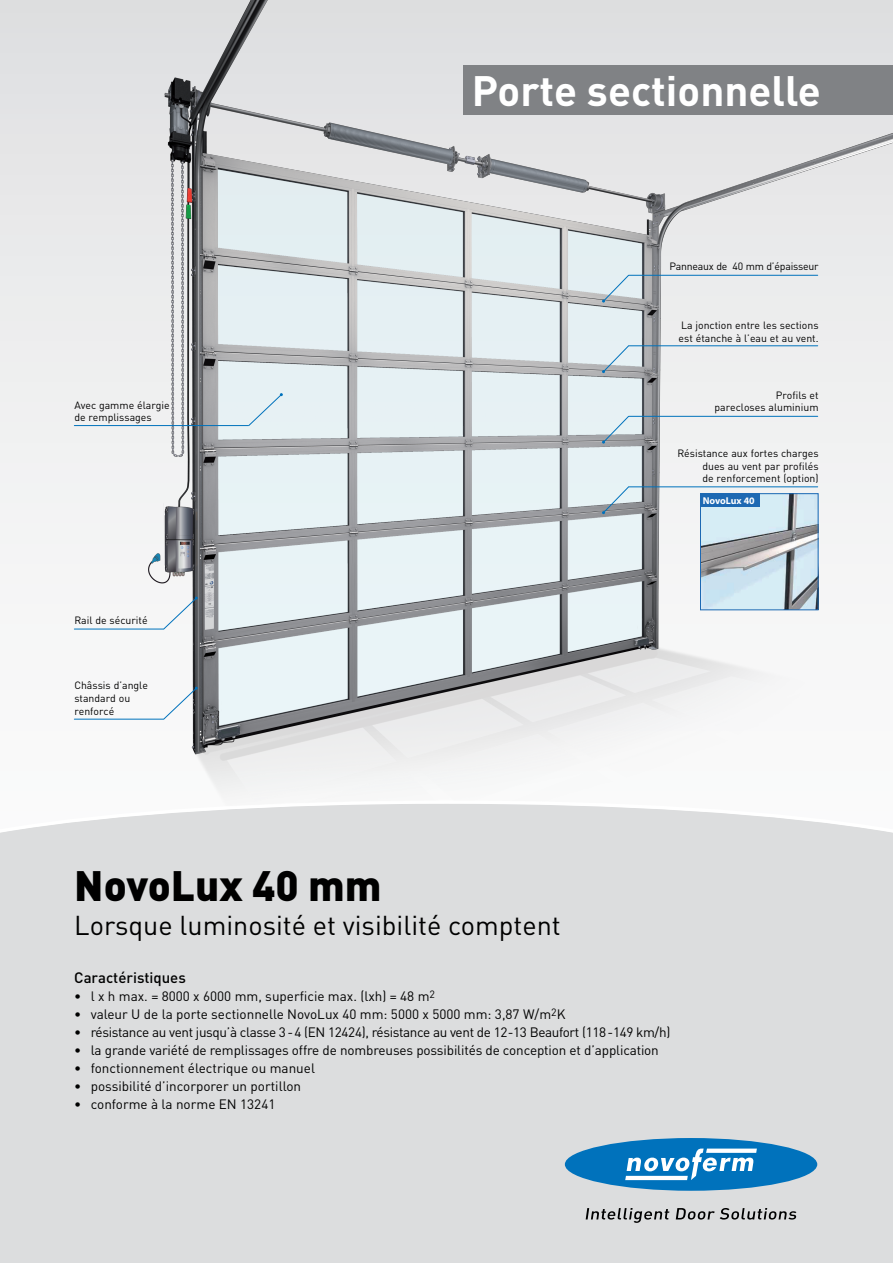
<style>
.page{position:relative;width:893px;height:1263px;background:#fff}
.page>*{position:absolute;margin:0;border:0;box-sizing:border-box;transform-origin:0 0}
.t1{font:700 42px "DIN";color:#fff}
.t2{font:900 42px "DIN";color:#000}
.t3{font:27px "DIN";color:#000}
.t4{font:500 15px "DIN";color:#000}
.t5{font:13.5px "DIN";letter-spacing:-.01em;color:#000}
.t6{font:10.5px/12.6px "DIN";color:#000}
.t7{font:10.5px "DIN";letter-spacing:-.02em;color:#000}
.t8{font:700 9.9px "Myriad Pro";letter-spacing:-.005em;color:#fff}
</style>
<div class="page">
<svg style="left:0;top:0;width:136px;height:720px"></svg>
<img style="left:136px;top:0;width:757px;height:798px">
<div style="left:0;top:835px;width:893px;height:428px;background:#dcddde"></div>
<svg style="left:0;top:804px;width:893px;height:31px"></svg>
<div style="left:565px;top:1138px;width:252px;height:53px;background:#0072bc;border-radius:50%"></div>
<svg style="left:625px;top:1148px;width:132px;height:32px"></svg>
<svg style="left:586px;top:1208px;width:210px;height:15px;background:#a8a9a9"></svg>
<svg style="left:602px;top:415px;width:28px;height:29px"></svg>
<hr style="left:629px;top:416px;width:189px;height:1px;background:#0072bc">
<svg style="left:602px;top:345px;width:28px;height:28px"></svg>
<hr style="left:629px;top:345px;width:189px;height:1px;background:#0072bc">
<svg style="left:602px;top:274px;width:28px;height:29px"></svg>
<hr style="left:629px;top:275px;width:189px;height:1px;background:#0072bc">
<svg style="left:602px;top:486px;width:28px;height:28px"></svg>
<hr style="left:629px;top:486px;width:189px;height:1px;background:#0072bc">
<hr style="left:74px;top:425px;width:174px;height:1px;background:#0072bc">
<svg style="left:248px;top:393px;width:35px;height:34px"></svg>
<hr style="left:74px;top:629px;width:89px;height:1px;background:#0072bc">
<svg style="left:163px;top:597px;width:35px;height:33px"></svg>
<hr style="left:74px;top:719px;width:89px;height:1px;background:#0072bc">
<svg style="left:163px;top:687px;width:35px;height:33px"></svg>
<img style="left:702px;top:495px;width:115px;height:113px">
<div style="left:700px;top:493px;width:119px;height:117px;border:1px solid #1d69b3"></div>
<div style="left:700px;top:493px;width:59px;height:14px;background:#1d69b3"></div>
<div style="left:463px;top:65px;width:430px;height:49px;background:#808285"></div>
<h1 class="t1" style="left:472px;top:63px;width:351px">Porte sectionnelle</h1>
<p class="t7" style="left:669px;top:260px;width:151px">Panneaux de 40 mm d’épaisseur</p>
<p class="t6" style="left:74px;top:398px;width:97px">Avec gamme élargie de remplissages</p>
<p class="t6" style="left:74px;top:614px;width:75px">Rail de sécurité</p>
<p class="t6" style="left:74px;top:679px;width:75px">Châssis d’angle standard ou renforcé</p>
<p class="t6" style="left:679px;top:319px;width:141px">La jonction entre les sections est étanche à l’eau et au vent.</p>
<p class="t6" style="left:714px;top:388px;width:106px;text-align:right">Profils et<br>parecloses aluminium</p>
<p class="t6" style="left:702px;top:447px;width:118px;text-align:justify;text-indent:-25px">Résistance aux fortes charges dues au vent par profilés de renforcement (option)</p>
<p class="t8" style="left:703px;top:494px;width:54px">NovoLux 40</p>
<h1 class="t2" style="left:74px;top:857px;width:309px">NovoLux 40 mm</h1>
<h2 class="t3" style="left:74px;top:909px;width:488px">Lorsque luminosité et visibilité comptent</h2>
<p class="t4" style="left:74px;top:968px;width:113px">Caractéristiques</p>
<p class="t5" style="left:74px;top:988px;width:362px">• l x h max. = 8000 x 6000 mm, superficie max. (lxh) = 48 m<sup>2</sup></p>
<p class="t5" style="left:74px;top:1006px;width:493px">• valeur U de la porte sectionnelle NovoLux 40 mm: 5000 x 5000 mm: 3,87 W/m<sup>2</sup>K</p>
<p class="t5" style="left:74px;top:1024px;width:598px">• résistance au vent jusqu’à classe 3 - 4 (EN 12424), résistance au vent de 12-13 Beaufort (118 -149 km/h)</p>
<p class="t5" style="left:74px;top:1042px;width:586px">• la grande variété de remplissages offre de nombreuses possibilités de conception et d’application</p>
<p class="t5" style="left:74px;top:1060px;width:242px">• fonctionnement électrique ou manuel</p>
<p class="t5" style="left:74px;top:1078px;width:228px">• possibilité d’incorporer un portillon</p>
<p class="t5" style="left:74px;top:1096px;width:203px">• conforme à la norme EN 13241</p>
</div>
